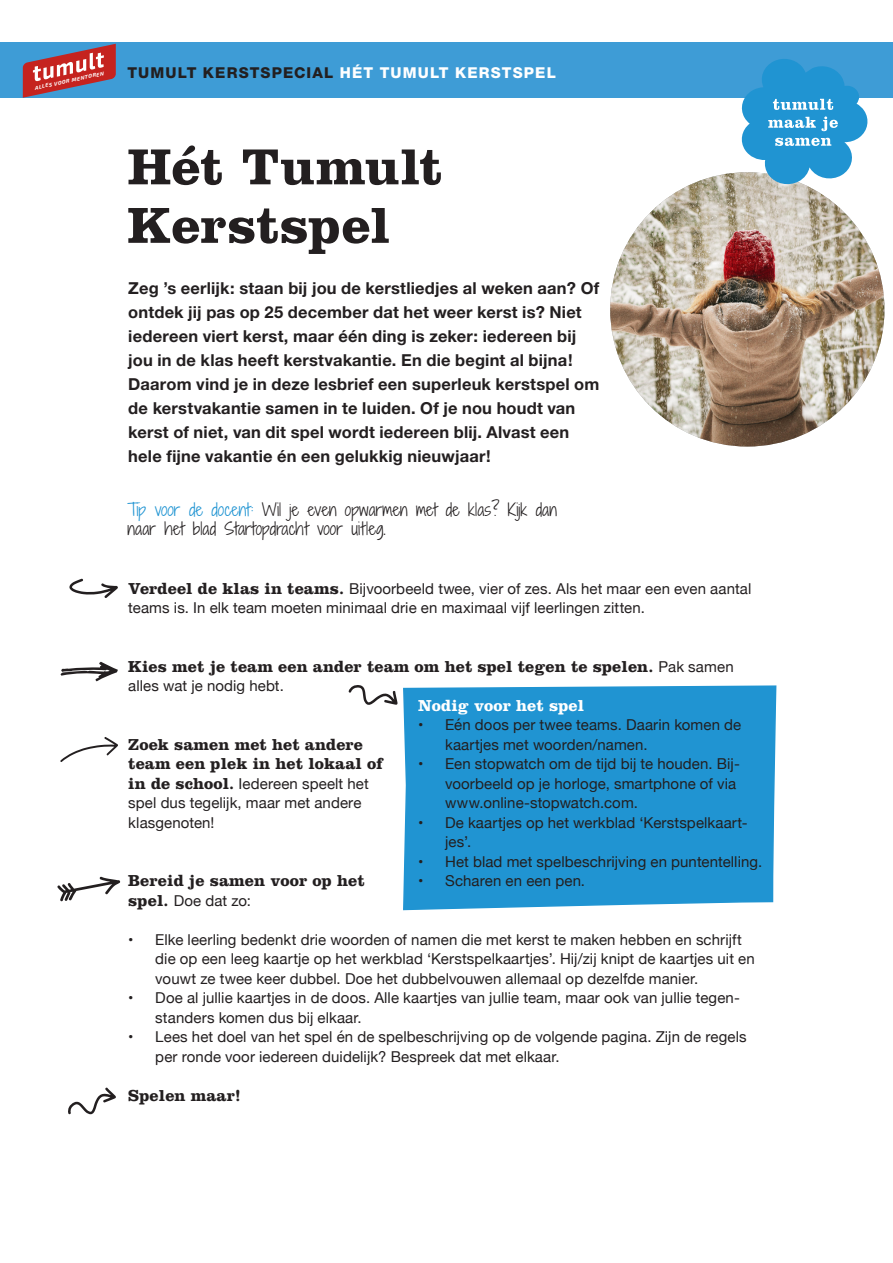
<style>
.page{position:relative;width:893px;height:1263px;background:#fff}
.page>*{position:absolute;margin:0;border:0;box-sizing:border-box;transform-origin:0 0}
.titel_les_35___39{font:700 52.5px "Clarendon";color:#231f20}
.plat_10___13{font:700 16.5px/24px "Helvetica Neue";letter-spacing:.01em;color:#231f20}
.tussenkopje_eerste_o{font:700 16.5px "Clarendon";letter-spacing:.005em;color:#231f20}
.tussenkopje_eerste_o-2{font:300 16.5px/19.5px "Shadows Into";letter-spacing:.005em;color:#231f20}
.tussenkopje_eerste_o-3{font:700 16.5px "Clarendon";letter-spacing:.005em;color:#fff}
.tussenkopje_eerste_o-4{font:15px/19.5px "Helvetica Neue";letter-spacing:.005em;color:#231f20}
.t1{font:800 15px "Helvetica Neue";letter-spacing:.075em;color:#231f20}
.t2{font:italic 700 5.25px "Exo 2.0";color:#fff;scale:1.06 1}
.s1{color:#fff}
.s2{color:#2094d2}
.s3{font-family:"Clarendon";font-weight:700;font-size:16.5px}
.s4{font-family:"Helvetica Neue";font-weight:400;font-size:15px}
</style>
<div class="page">
<div style="left:403px;top:686px;width:374px;height:225px;background:#2094d2"></div>
<img style="left:610px;top:172px;width:274px;height:275px;border-radius:137px">
<svg style="left:61px;top:662px;width:57px;height:19px"></svg>
<svg style="left:69px;top:579px;width:49px;height:19px"></svg>
<svg style="left:349px;top:685px;width:48px;height:20px"></svg>
<svg style="left:57px;top:877px;width:63px;height:24px"></svg>
<svg style="left:60px;top:737px;width:58px;height:25px"></svg>
<svg style="left:68px;top:1087px;width:48px;height:27px"></svg>
<div style="left:0;top:42px;width:893px;height:56px;background:#3e9cd6"></div>
<svg style="left:739px;top:59px;width:129px;height:128px"></svg>
<svg style="left:23px;top:44px;width:93px;height:54px"></svg>
<p class="t2" style="left:34px;top:85px;width:68px;rotate:-12deg">ALLES VOOR MENTOREN</p>
<p class="t1" style="left:128px;top:64px;width:430px">TUMULT KERSTSPECIAL <span class="s1">HÉT TUMULT KERSTSPEL</span></p>
<p class="titel_les_35___39" style="left:128px;top:135px;width:316px">Hét Tumult</p>
<p class="titel_les_35___39" style="left:128px;top:193px;width:264px">Kerstspel</p>
<p class="plat_10___13" style="left:128px;top:276px;width:473px">Zeg ’s eerlijk: staan bij jou de kerstliedjes al weken aan? Of ontdek jij pas op 25 december dat het weer kerst is? Niet iedereen viert kerst, maar één ding is zeker: iedereen bij jou in de klas heeft kerstvakantie. En die begint al bijna!<br>Daarom vind je in deze lesbrief een superleuk kerstspel om de kerstvakantie samen in te luiden. Of je nou houdt van kerst of niet, van dit spel wordt iedereen blij. Alvast een hele fijne vakantie én een gelukkig nieuwjaar!</p>
<p class="tussenkopje_eerste_o-2" style="left:128px;top:500px;width:431px"><span class="s2">Tip voor de docent:</span> Wil je even opwarmen met de klas? Kijk dan naar het blad Startopdracht voor uitleg.</p>
<p class="tussenkopje_eerste_o-4" style="left:128px;top:580px;width:625px"><span class="s3">Verdeel de klas in teams.</span> Bijvoorbeeld twee, vier of zes. Als het maar een even aantal teams is. In elk team moeten minimaal drie en maximaal vijf leerlingen zitten.</p>
<p class="tussenkopje_eerste_o" style="left:128px;top:656px;width:607px">Kies met je team een ander team om het spel tegen te spelen. <span class="s4">Pak samen</span></p>
<p class="tussenkopje_eerste_o-4" style="left:128px;top:677px;width:157px">alles wat je nodig hebt.</p>
<p class="tussenkopje_eerste_o-3" style="left:418px;top:695px;width:168px">Nodig voor het spel</p>
<p class="tussenkopje_eerste_o-4" style="left:445px;top:716px;width:298px;text-indent:-27px">• Eén doos per twee teams. Daarin komen de kaartjes met woorden/namen.</p>
<p class="tussenkopje_eerste_o-4" style="left:445px;top:755px;width:296px;text-indent:-27px">• Een stopwatch om de tijd bij te houden. Bij&shy;voorbeeld op je horloge, smartphone of via www.online-stopwatch.com.</p>
<p class="tussenkopje_eerste_o-4" style="left:445px;top:814px;width:304px;text-indent:-27px">• De kaartjes op het werkblad ‘Kerstspelkaart&shy;jes’.</p>
<p class="tussenkopje_eerste_o-4" style="left:418px;top:853px;width:346px">• Het blad met spelbeschrijving en puntentelling.</p>
<p class="tussenkopje_eerste_o-4" style="left:418px;top:872px;width:168px">• Scharen en een pen.</p>
<p class="tussenkopje_eerste_o" style="left:128px;top:734px;width:236px">Zoek samen met het andere</p>
<p class="tussenkopje_eerste_o" style="left:128px;top:754px;width:256px">team een plek in het lokaal of</p>
<p class="tussenkopje_eerste_o-4" style="left:128px;top:775px;width:242px"><span class="s3">in de school.</span> Iedereen speelt het</p>
<p class="tussenkopje_eerste_o-4" style="left:128px;top:794px;width:235px">spel dus tegelijk, maar met andere</p>
<p class="tussenkopje_eerste_o-4" style="left:128px;top:814px;width:88px">klasgenoten!</p>
<p class="tussenkopje_eerste_o" style="left:128px;top:871px;width:238px">Bereid je samen voor op het</p>
<p class="tussenkopje_eerste_o-4" style="left:128px;top:892px;width:124px"><span class="s3">spel.</span> Doe dat zo:</p>
<p class="tussenkopje_eerste_o-4" style="left:155px;top:931px;width:601px;text-indent:-27px">• Elke leerling bedenkt drie woorden of namen die met kerst te maken hebben en schrijft die op een leeg kaartje op het werkblad ‘Kerstspelkaartjes’. Hij/zij knipt de kaartjes uit en vouwt ze twee keer dubbel. Doe het dubbelvouwen allemaal op dezelfde manier.</p>
<p class="tussenkopje_eerste_o-4" style="left:155px;top:989px;width:586px;text-indent:-27px">• Doe al jullie kaartjes in de doos. Alle kaartjes van jullie team, maar ook van jullie tegen&shy;standers komen dus bij elkaar.</p>
<p class="tussenkopje_eerste_o-4" style="left:155px;top:1028px;width:593px;text-indent:-27px">• Lees het doel van het spel én de spelbeschrijving op de volgende pagina. Zijn de regels per ronde voor iedereen duidelijk? Bespreek dat met elkaar.</p>
<p class="tussenkopje_eerste_o" style="left:128px;top:1085px;width:114px">Spelen maar!</p>
</div>
